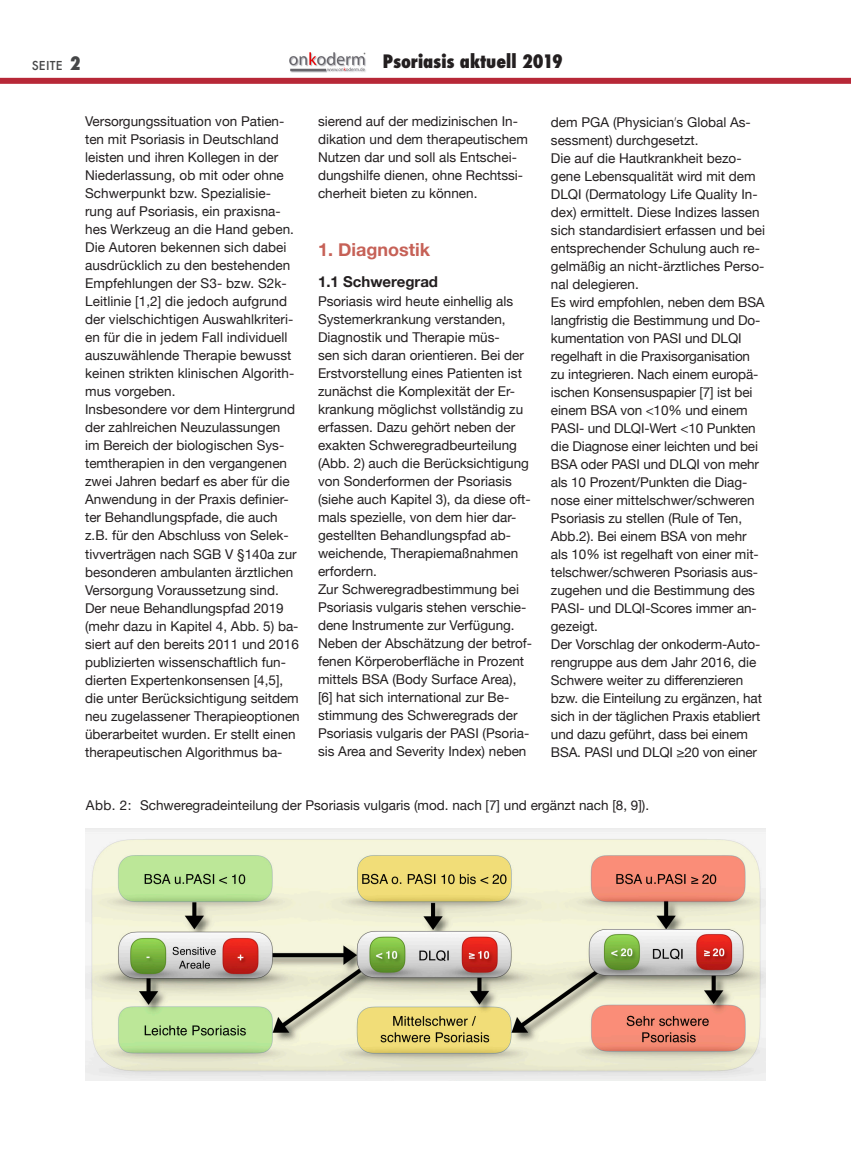
<style>
.page{position:relative;width:851px;height:1170px;background:#fff}
.page>*{position:absolute;margin:0;border:0;box-sizing:border-box;transform-origin:0 0}
.t1{font:800 condensed 18px "Futura";color:#231f20}
.Titel{font:700 18px "Helvetica Neue";color:#c66157}
.Titel-2{font:700 15px "Helvetica Neue";color:#231f20}
.Fließtext{font:13.5px/18px "Helvetica Neue";color:#231f20}
.Vorspann{font:13.5px "Helvetica Neue";color:#231f20}
.t2{font:500 12px "Futura";letter-spacing:.02em;color:#454647}
.s1{font-weight:800;font-stretch:condensed;font-size:18px}
</style>
<div class="page">
<img style="left:289px;top:52px;width:77px;height:21px">
<div style="left:0;top:78px;width:850px;height:6px;background:#b72837"></div>
<img style="left:85px;top:828px;width:680px;height:252px">
<p class="t2" style="left:32px;top:57px;width:51px">SEITE <span class="s1">2</span></p>
<h1 class="t1" style="left:382px;top:49px;width:182px">Psoriasis aktuell 2019</h1>
<p class="Fließtext" style="left:85px;top:113px;width:211px">Versorgungssituation von Patien&shy;ten mit Psoriasis in Deutschland leisten und ihren Kollegen in der<br>Niederlassung, ob mit oder ohne<br>Schwerpunkt bzw. Spezialisie&shy;rung auf Psoriasis, ein praxisna&shy;hes Werkzeug an die Hand geben.<br>Die Autoren bekennen sich dabei ausdrücklich zu den bestehenden<br>Empfehlungen der S3- bzw. S2k-<br>Leitlinie [1,2] die jedoch aufgrund der vielschichtigen Auswahlkriteri&shy;en für die in jedem Fall individuell auszuwählende Therapie bewusst keinen strikten klinischen Algorith&shy;mus vorgeben.</p>
<p class="Fließtext" style="left:85px;top:401px;width:213px">Insbesondere vor dem Hintergrund der zahlreichen Neuzulassungen im Bereich der biologischen Sys&shy;temtherapien in den vergangenen zwei Jahren bedarf es aber für die Anwendung in der Praxis definier&shy;ter Behandlungspfade, die auch z.B. für den Abschluss von Selek&shy;tivverträgen nach SGB V §140a zur besonderen ambulanten ärztlichen Versorgung Voraussetzung sind.</p>
<p class="Fließtext" style="left:85px;top:599px;width:216px">Der neue Behandlungspfad 2019 (mehr dazu in Kapitel 4, Abb. 5) ba&shy;siert auf den bereits 2011 und 2016 publizierten wissenschaftlich fun&shy;dierten Expertenkonsensen [4,5], die unter Berücksichtigung seitdem neu zugelassener Therapieoptionen überarbeitet wurden. Er stellt einen therapeutischen Algorithmus ba-</p>
<p class="Fließtext" style="left:318px;top:113px;width:211px">sierend auf der medizinischen In&shy;dikation und dem therapeutischem<br>Nutzen dar und soll als Entschei&shy;dungshilfe dienen, ohne Rechtssi&shy;cherheit bieten zu können.</p>
<p class="Titel" style="left:318px;top:235px;width:113px">1. Diagnostik</p>
<p class="Titel-2" style="left:318px;top:269px;width:122px">1.1 Schweregrad</p>
<p class="Fließtext" style="left:318px;top:292px;width:214px">Psoriasis wird heute einhellig als<br>Systemerkrankung verstanden,<br>Diagnostik und Therapie müs-<br>sen sich daran orientieren. Bei der<br>Erstvorstellung eines Patienten ist zunächst die Komplexität der Er&shy;krankung möglichst vollständig zu erfassen. Dazu gehört neben der exakten Schweregradbeurteilung (Abb. 2) auch die Berücksichtigung von Sonderformen der Psoriasis (siehe auch Kapitel 3), da diese oft&shy;mals spezielle, von dem hier dar&shy;gestellten Behandlungspfad ab&shy;weichende, Therapiemaßnahmen erfordern.</p>
<p class="Fließtext" style="left:318px;top:580px;width:216px">Zur Schweregradbestimmung bei Psoriasis vulgaris stehen verschie&shy;dene Instrumente zur Verfügung.<br>Neben der Abschätzung der betrof&shy;fenen Körperoberfläche in Prozent mittels BSA (Body Surface Area), [6] hat sich international zur Be&shy;stimmung des Schweregrads der Psoriasis vulgaris der PASI (Psoria&shy;sis Area and Severity Index) neben</p>
<p class="Fließtext" style="left:551px;top:114px;width:201px">dem PGA (Physicianʹs Global As&shy;sessment) durchgesetzt.</p>
<p class="Fließtext" style="left:551px;top:150px;width:216px">Die auf die Hautkrankheit bezo&shy;gene Lebensqualität wird mit dem DLQI (Dermatology Life Quality In&shy;dex) ermittelt. Diese Indizes lassen sich standardisiert erfassen und bei entsprechender Schulung auch re&shy;gelmäßig an nicht-ärztliches Perso&shy;nal delegieren.</p>
<p class="Fließtext" style="left:551px;top:294px;width:215px">Es wird empfohlen, neben dem BSA langfristig die Bestimmung und Do&shy;kumentation von PASI und DLQI regelhaft in die Praxisorganisation zu integrieren. Nach einem europä&shy;ischen Konsensuspapier [7] ist bei einem BSA von &lt;10% und einem<br>PASI- und DLQI-Wert &lt;10 Punkten die Diagnose einer leichten und bei<br>BSA oder PASI und DLQI von mehr als 10 Prozent/Punkten die Diag&shy;nose einer mittelschwer/schweren<br>Psoriasis zu stellen (Rule of Ten,<br>Abb.2). Bei einem BSA von mehr als 10% ist regelhaft von einer mit&shy;telschwer/schweren Psoriasis aus&shy;zugehen und die Bestimmung des<br>PASI- und DLQI-Scores immer an&shy;gezeigt.</p>
<p class="Fließtext" style="left:551px;top:636px;width:212px">Der Vorschlag der onkoderm-Auto&shy;rengruppe aus dem Jahr 2016, die Schwere weiter zu differenzieren bzw. die Einteilung zu ergänzen, hat sich in der täglichen Praxis etabliert und dazu geführt, dass bei einem BSA. PASI und DLQI ≥20 von einer</p>
<p class="Vorspann" style="left:86px;top:795px;width:564px">Abb. 2: Schweregradeinteilung der Psoriasis vulgaris (mod. nach [7] und ergänzt nach [8, 9]).</p>
</div>
